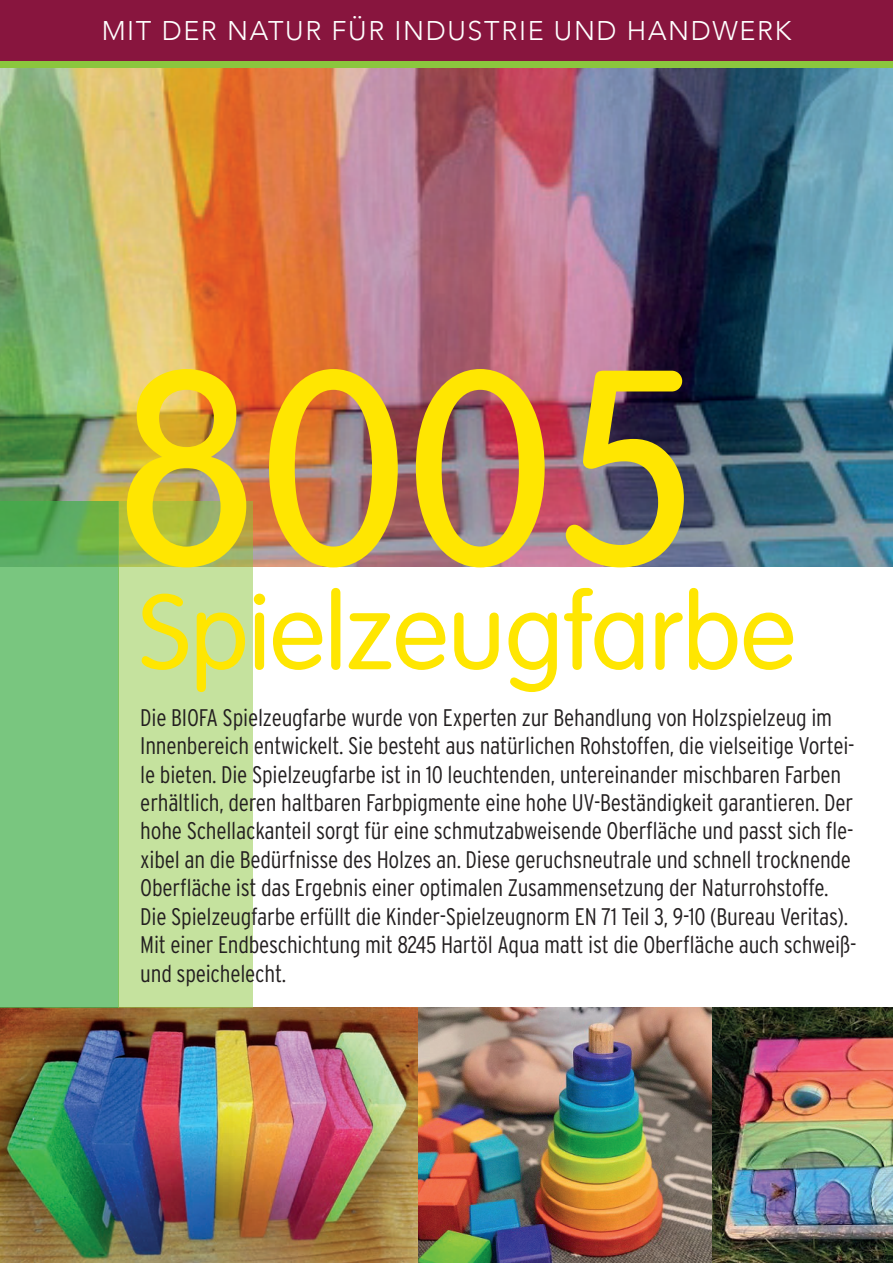
<style>
.page{position:relative;width:893px;height:1263px;background:#fff}
.page>*{position:absolute;margin:0;border:0;box-sizing:border-box;transform-origin:0 0}
.t1{font:300 273.9px "VAG Rounded Std";color:#ffe601}
.t2{font:300 105.3px "VAG Rounded Std";color:#ffe601}
.t3{font:300 27px "Avenir";letter-spacing:.06em;color:#fff}
.t4{font:300 condensed 24px/28.5px "Interstate";letter-spacing:-.01em;color:#231f20}
</style>
<div class="page">
<img style="left:0;top:68px;width:893px;height:499px">
<img style="left:420px;top:1008px;width:473px;height:255px">
<div style="left:0;top:0;width:893px;height:68px;background:#8bc63e"></div>
<div style="left:0;top:0;width:893px;height:60px;background:#88153e"></div>
<img style="left:0;top:1008px;width:420px;height:255px">
<svg style="left:0;top:502px;width:119px;height:506px;background:#75c279"></svg>
<svg style="left:119px;top:502px;width:134px;height:506px;background:#c1dc93"></svg>
<img style="left:869px;top:158px;width:24px;height:318px">
<p class="t3" style="left:102px;top:15px;width:691px">MIT DER NATUR FÜR INDUSTRIE UND HANDWERK</p>
<h1 class="t1" style="left:113px;top:313px;width:589px">8005</h1>
<h2 class="t2" style="left:139px;top:572px;width:658px">Spielzeugfarbe</h2>
<p class="t4" style="left:140px;top:703px;width:718px">Die BIOFA Spielzeugfarbe wurde von Experten zur Behandlung von Holzspielzeug im Innenbereich entwickelt. Sie besteht aus natürlichen Rohstoffen, die vielseitige Vortei&shy;le bieten. Die Spielzeugfarbe ist in 10 leuchtenden, untereinander mischbaren Farben erhältlich, deren haltbaren Farbpigmente eine hohe UV-Beständigkeit garantieren. Der hohe Schellackanteil sorgt für eine schmutzabweisende Oberfläche und passt sich fle&shy;xibel an die Bedürfnisse des Holzes an. Diese geruchsneutrale und schnell trocknende Oberfläche ist das Ergebnis einer optimalen Zusammensetzung der Naturrohstoffe.<br>Die Spielzeugfarbe erfüllt die Kinder-Spielzeugnorm EN 71 Teil 3, 9-10 (Bureau Veritas).<br>Mit einer Endbeschichtung mit 8245 Hartöl Aqua matt ist die Oberfläche auch schweiß&shy;und speichelecht.</p>
</div>
